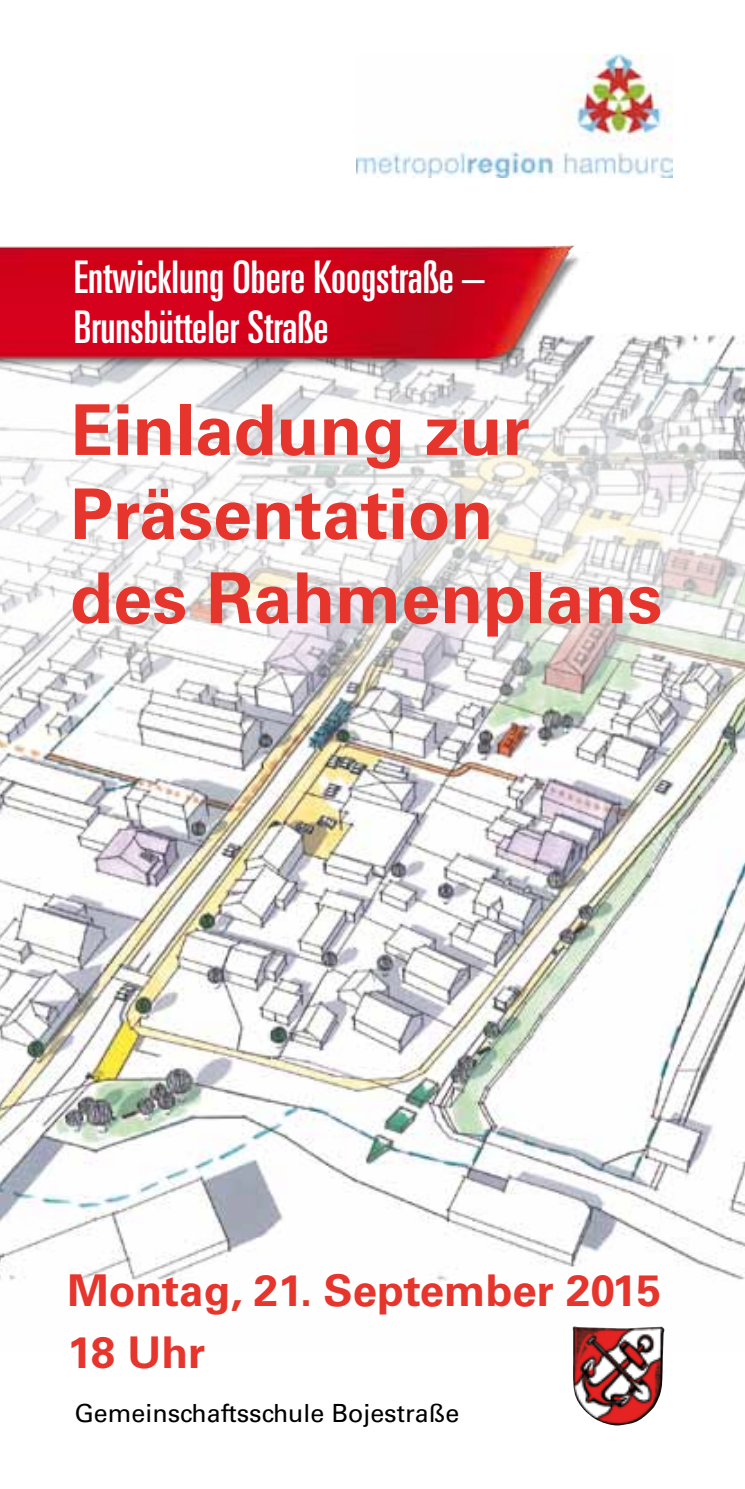
<style>
.page{position:relative;width:745px;height:1489px;background:#fff}
.page>*{position:absolute;margin:0;border:0;box-sizing:border-box;transform-origin:0 0}
.t1{font:700 70px/84px "Univers LT Std";color:#e5352c}
.t2{font:ultra-condensed 45px/50px "Univers LT Std";color:#fff}
.t3{font:700 43.75px/61.8px "Univers LT Std";color:#e5352c}
.t4{font:25px "Univers LT Std";color:#000}
</style>
<div class="page">
<img style="left:0;top:737px;width:744px;height:510px">
<img style="left:0;top:684px;width:744px;height:53px">
<svg style="left:0;top:334px;width:744px;height:350px"></svg>
<img style="left:0;top:245px;width:680px;height:125px">
<img style="left:356px;top:55px;width:315px;height:122px">
<img style="left:572px;top:1326px;width:92px;height:100px">
<p class="t2" style="left:74px;top:251px;width:412px">Entwicklung Obere Koogstraße –<br>Brunsbütteler Straße</p>
<h1 class="t1" style="left:70px;top:389px;width:593px">Einladung zur<br>Präsentation<br>des Rahmenplans</h1>
<p class="t3" style="left:67px;top:1259px;width:594px">Montag, 21. September 2015<br>18 Uhr</p>
<p class="t4" style="left:74px;top:1397px;width:386px">Gemeinschaftsschule Bojestraße</p>
</div>
